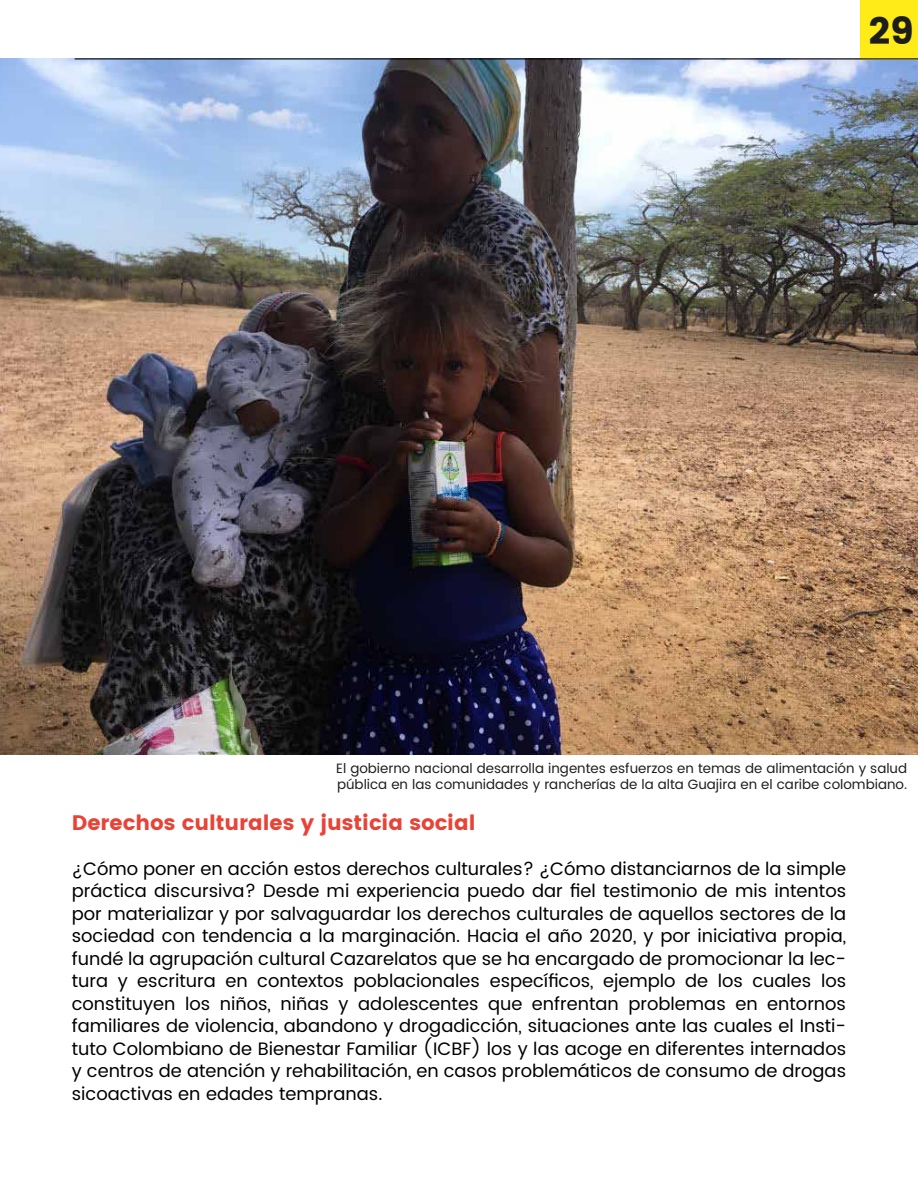
<style>
.page{position:relative;width:918px;height:1188px;background:#fff}
.page>*{position:absolute;margin:0;border:0;box-sizing:border-box;transform-origin:0 0}
.t1{font:37.5px "Poppins";color:#1d1d1b}
.t2{font:21px "Poppins";color:#e84337}
.t3{font:18px/22.5px "Poppins";color:#000;text-align:justify}
.t4{font:13.5px/16.5px "Poppins";color:#1d1d1b}
</style>
<div class="page">
<img style="left:0;top:58px;width:918px;height:697px">
<div style="left:860px;top:0;width:58px;height:59px;background:#feeb17"></div>
<hr style="left:75px;top:58px;width:843px;height:1px;background:#000">
<h1 class="t1" style="left:869px;top:9px;width:47px">29</h1>
<p class="t4" style="left:336px;top:760px;width:572px">El gobierno nacional desarrolla ingentes esfuerzos en temas de alimentación y salud pública en las comunidades y rancherías de la alta Guajira en el caribe colombiano.</p>
<p class="t2" style="left:72px;top:810px;width:405px">Derechos culturales y justicia social</p>
<p class="t3" style="left:72px;top:858px;width:776px">¿Cómo poner en acción estos derechos culturales? ¿Cómo distanciarnos de la simple práctica discursiva? Desde mi experiencia puedo dar fiel testimonio de mis intentos por materializar y por salvaguardar los derechos culturales de aquellos sectores de la sociedad con tendencia a la marginación. Hacia el año 2020, y por iniciativa propia, fundé la agrupación cultural Cazarelatos que se ha encargado de promocionar la lec&shy;tura y escritura en contextos poblacionales específicos, ejemplo de los cuales los constituyen los niños, niñas y adolescentes que enfrentan problemas en entornos familiares de violencia, abandono y drogadicción, situaciones ante las cuales el Insti&shy;tuto Colombiano de Bienestar Familiar (ICBF) los y las acoge en diferentes internados y centros de atención y rehabilitación, en casos problemáticos de consumo de drogas sicoactivas en edades tempranas.</p>
</div>
